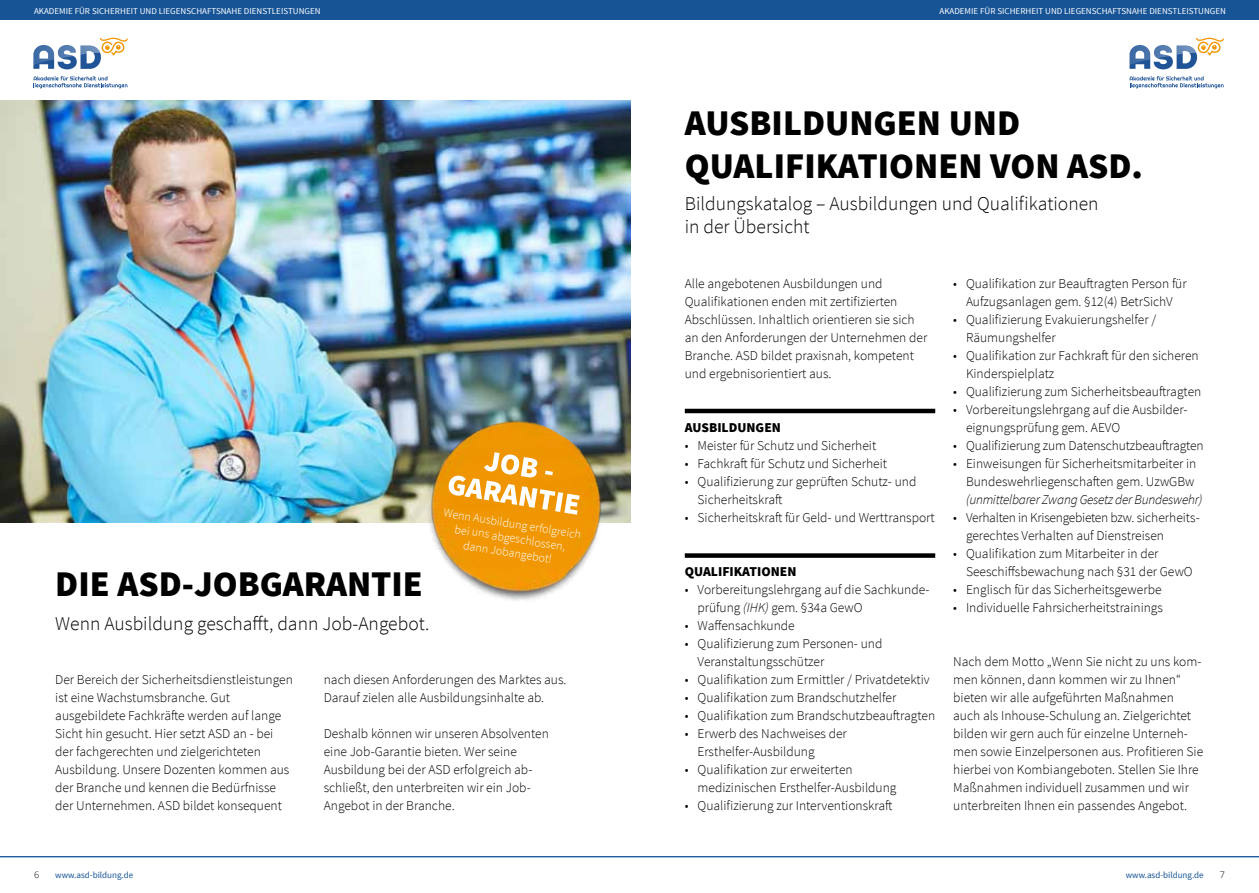
<style>
.page{position:relative;width:1259px;height:893px;background:#fff}
.page>*{position:absolute;margin:0;border:0;box-sizing:border-box;transform-origin:0 0}
.t1{font:900 36px/43.2px "Source Sans Pro";color:#000}
.t2{font:300 19.5px/23.4px "Source Sans Pro";color:#000}
.t3{font:300 13.5px/18px "Source Sans Pro";color:#000}
.t4{font:italic 300 13.5px "Source Sans Pro";letter-spacing:-.02em;color:#000}
.t5{font:900 13.5px "Source Sans Pro";color:#000}
.t6{font:300 12px/14.4px "Source Sans Pro";color:#fff;text-align:center}
.t7{font:9px "Source Sans Pro";color:#fff}
.t8{font:9px "Source Sans Pro";color:#175496}
.t9{font:300 9px "Open Sans";color:#000}
.s1{font-style:italic}
</style>
<div class="page">
<hr style="left:0;top:856px;width:1259px;height:1px;background:#175496">
<img style="left:0;top:101px;width:630px;height:421px">
<div style="left:0;top:0;width:1259px;height:20px;background:#175496"></div>
<hr style="left:685px;top:409px;width:250px;height:4px;background:#000">
<div style="left:685px;top:553px;width:250px;height:5px;background:#000"></div>
<svg style="left:33px;top:38px;width:95px;height:31px"></svg>
<svg style="left:34px;top:76px;width:93px;height:12px"></svg>
<svg style="left:1129px;top:38px;width:94px;height:31px"></svg>
<svg style="left:1129px;top:76px;width:94px;height:12px"></svg>
<img style="left:395px;top:391px;width:236px;height:210px">
<svg style="left:448px;top:452px;width:132px;height:63px"></svg>
<p class="t7" style="left:34px;top:5px;width:288px">AKADEMIE FÜR SICHERHEIT UND LIEGENSCHAFTSNAHE DIENSTLEISTUNGEN</p>
<h1 class="t1" style="left:55px;top:564px;width:369px">DIE ASD-JOBGARANTI E</h1>
<h2 class="t2" style="left:55px;top:612px;width:376px">Wenn Ausbildung geschafft, dann Job-Angebot.</h2>
<p class="t6" style="left:445px;top:505px;width:140px;rotate:9deg">Wenn Ausbildung erfolgreich bei uns abgeschlossen, dann Jobangebot!</p>
<p class="t3" style="left:55px;top:671px;width:239px">Der Bereich der Sicherheitsdienstleistungen ist eine Wachstumsbranche. Gut ausgebildete Fachkräfte werden auf lange Sicht hin gesucht. Hier setzt ASD an - bei der fachgerechten und zielgerichteten Ausbildung. Unsere Dozenten kommen aus der Branche und kennen die Bedürfnisse der Unternehmen. ASD bildet konsequent</p>
<p class="t3" style="left:324px;top:671px;width:244px">nach diesen Anforderungen des Marktes aus.<br>Darauf zielen alle Ausbildungsinhalte ab.</p>
<p class="t3" style="left:324px;top:725px;width:227px">Deshalb können wir unseren Absolventen eine Job-Garantie bieten. Wer seine Ausbildung bei der ASD erfolgreich ab&shy;schließt, den unterbreiten wir ein Job-Angebot in der Branche.</p>
<p class="t7" style="left:939px;top:5px;width:288px">AKADEMIE FÜR SICHERHEIT UND LIEGENSCHAFTSNAHE DIENSTLEISTUNGEN</p>
<h1 class="t1" style="left:685px;top:103px;width:460px">AUSBILDUNGEN UND<br>QUALIFIKATIONEN VON ASD.</h1>
<h2 class="t2" style="left:685px;top:192px;width:415px">Bildungskatalog – Ausbildungen und Qualifikationen in der Übersicht</h2>
<p class="t3" style="left:685px;top:275px;width:244px">Alle angebotenen Ausbildungen und Qualifikationen enden mit zertifizierten Abschlüssen. Inhaltlich orientieren sie sich an den Anforderungen der Unternehmen der Branche. ASD bildet praxisnah, kompetent und ergebnisorientiert aus.</p>
<p class="t5" style="left:685px;top:419px;width:98px">AUSBILDUNGEN</p>
<p class="t3" style="left:685px;top:437px;width:193px">• Meister für Schutz und Sicherheit</p>
<p class="t3" style="left:685px;top:455px;width:204px">• Fachkraft für Schutz und Sicherheit</p>
<p class="t3" style="left:697px;top:473px;width:220px;text-indent:-13px">• Qualifizierung zur geprüften Schutz- und<br>Sicherheitskraft</p>
<p class="t3" style="left:685px;top:509px;width:251px">• Sicherheitskraft für Geld- und Werttransport</p>
<p class="t5" style="left:685px;top:563px;width:113px">QUALIFIKATIONEN</p>
<p class="t3" style="left:697px;top:581px;width:233px;text-indent:-13px">• Vorbereitungslehrgang auf die Sachkunde&shy;prüfung <span class="s1">(IHK)</span> gem. §34a GewO</p>
<p class="t3" style="left:685px;top:617px;width:111px">• Waffensachkunde</p>
<p class="t3" style="left:697px;top:635px;width:186px;text-indent:-13px">• Qualifizierung zum Personen- und<br>Veranstaltungsschützer</p>
<p class="t3" style="left:685px;top:671px;width:246px">• Qualifikation zum Ermittler / Privatdetektiv</p>
<p class="t3" style="left:685px;top:689px;width:213px">• Qualifikation zum Brandschutzhelfer</p>
<p class="t3" style="left:685px;top:707px;width:252px">• Qualifikation zum Brandschutzbeauftragten</p>
<p class="t3" style="left:697px;top:725px;width:151px;text-indent:-13px">• Erwerb des Nachweises der<br>Ersthelfer-Ausbildung</p>
<p class="t3" style="left:697px;top:760px;width:200px;text-indent:-13px">• Qualifikation zur erweiterten medizinischen Ersthelfer-Ausbildung</p>
<p class="t3" style="left:685px;top:796px;width:209px">• Qualifizierung zur Interventionskraft</p>
<p class="t3" style="left:953px;top:274px;width:235px;text-align:center">• Qualifikation zur Beauftragten Person für<br>Aufzugsanlagen gem. §12(4) BetrSichV</p>
<p class="t3" style="left:966px;top:310px;width:192px;text-indent:-13px">• Qualifizierung Evakuierungshelfer /<br>Räumungshelfer</p>
<p class="t3" style="left:966px;top:346px;width:234px;text-indent:-13px">• Qualifikation zur Fachkraft für den sicheren<br>Kinderspielplatz</p>
<p class="t3" style="left:953px;top:382px;width:250px">• Qualifizierung zum Sicherheitsbeauftragten</p>
<p class="t3" style="left:966px;top:400px;width:223px;text-indent:-13px">• Vorbereitungslehrgang auf die Ausbilder&shy;eignungsprüfung gem. AEVO</p>
<p class="t3" style="left:953px;top:436px;width:252px">• Qualifizierung zum Datenschutzbeauftragten</p>
<p class="t3" style="left:953px;top:454px;width:245px;text-align:right">• Einweisungen für Sicherheitsmitarbeiter in<br>Bundeswehrliegenschaften gem. UzwGBw</p>
<p class="t4" style="left:966px;top:491px;width:238px">(unmittelbarer Zwang Gesetz der Bundeswehr)</p>
<p class="t3" style="left:966px;top:508px;width:235px;text-indent:-13px">• Verhalten in Krisengebieten bzw. sicherheits&shy;gerechtes Verhalten auf Dienstreisen</p>
<p class="t3" style="left:966px;top:544px;width:228px;text-indent:-13px">• Qualifikation zum Mitarbeiter in der<br>Seeschiffsbewachung nach §31 der GewO</p>
<p class="t3" style="left:953px;top:580px;width:210px">• Englisch für das Sicherheitsgewerbe</p>
<p class="t3" style="left:953px;top:598px;width:211px">• Individuelle Fahrsicherheitstrainings</p>
<p class="t3" style="left:953px;top:652px;width:251px">Nach dem Motto „Wenn Sie nicht zu uns kom&shy;men können, dann kommen wir zu Ihnen“ bieten wir alle aufgeführten Maßnahmen auch als Inhouse-Schulung an. Zielgerichtet bilden wir gern auch für einzelne Unterneh&shy;men sowie Einzelpersonen aus. Profitieren Sie hierbei von Kombiangeboten. Stellen Sie Ihre Maßnahmen individuell zusammen und wir unterbreiten Ihnen ein passendes Angebot.</p>
<p class="t9" style="left:34px;top:869px;width:7px">6</p>
<p class="t8" style="left:55px;top:869px;width:79px">WWW.ASD-BILDUNG.DE</p>
<p class="t8" style="left:1125px;top:869px;width:79px">WWW.ASD-BILDUNG.DE</p>
<p class="t9" style="left:1219px;top:869px;width:7px">7</p>
</div>
